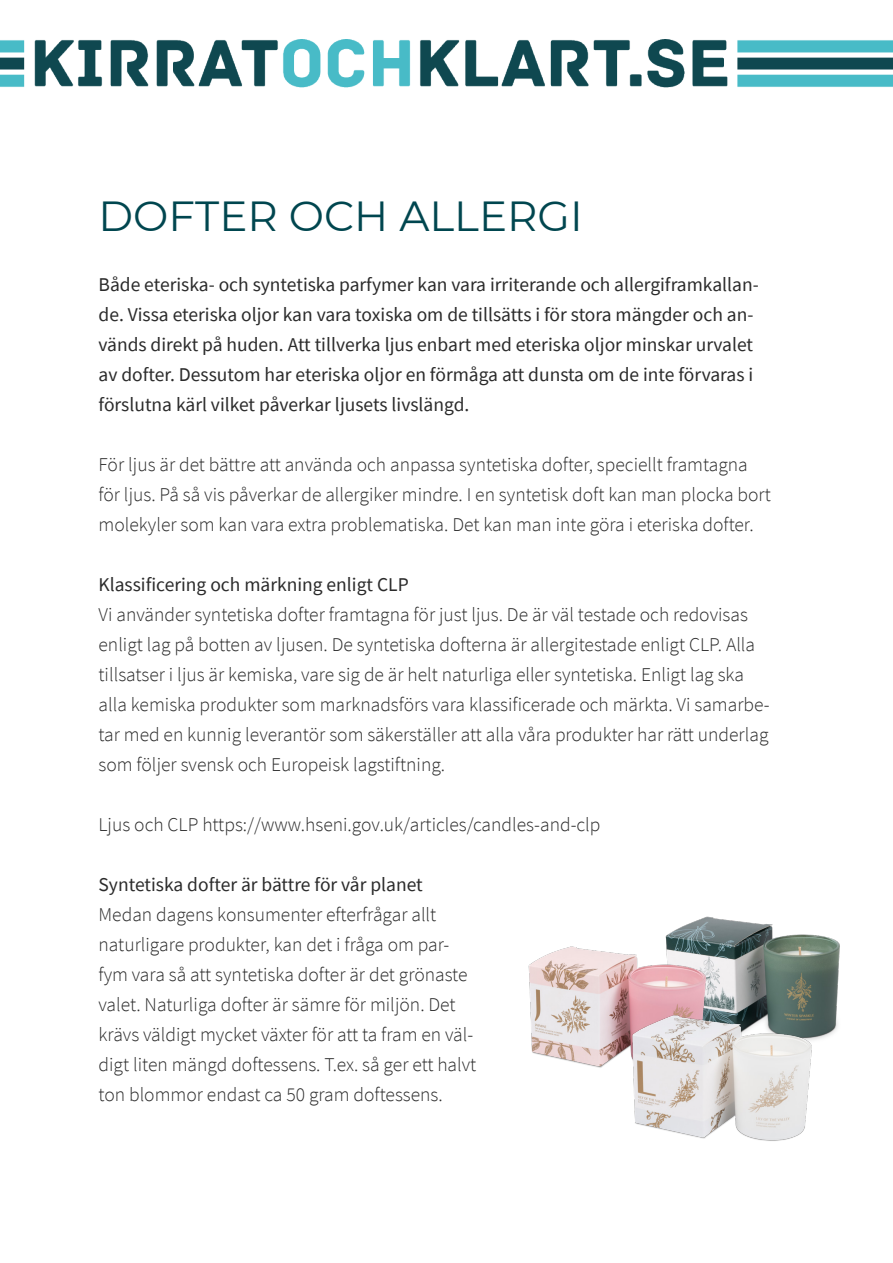
<style>
.page{position:relative;width:893px;height:1263px;background:#fff}
.page>*{position:absolute;margin:0;border:0;box-sizing:border-box;transform-origin:0 0}
.t1{font:42px "Montserrat";color:#00464f}
.t2{font:300 19.5px/30px "Source Sans Pro";color:#2b2b2b}
.t3{font:19.5px/30px "Source Sans Pro";color:#2b2b2b}
</style>
<div class="page">
<img style="left:0;top:40px;width:893px;height:48px">
<img style="left:681px;top:916px;width:159px;height:110px">
<img style="left:528px;top:927px;width:252px;height:141px">
<img style="left:615px;top:1002px;width:222px;height:139px">
<p class="t1" style="left:99px;top:187px;width:486px">DOFTER OCH ALLERGI</p>
<p class="t3" style="left:99px;top:270px;width:662px">Både eteriska- och syntetiska parfymer kan vara irriterande och allergiframkallan&shy;de. Vissa eteriska oljor kan vara toxiska om de tillsätts i för stora mängder och an&shy;vänds direkt på huden. Att tillverka ljus enbart med eteriska oljor minskar urvalet av dofter. Dessutom har eteriska oljor en förmåga att dunsta om de inte förvaras i förslutna kärl vilket påverkar ljusets livslängd.</p>
<p class="t2" style="left:99px;top:450px;width:674px">För ljus är det bättre att använda och anpassa syntetiska dofter, speciellt framtagna för ljus. På så vis påverkar de allergiker mindre. I en syntetisk doft kan man plocka bort molekyler som kan vara extra problematiska. Det kan man inte göra i eteriska dofter.</p>
<p class="t3" style="left:99px;top:570px;width:312px">Klassificering och märkning enligt CLP</p>
<p class="t2" style="left:99px;top:600px;width:672px">Vi använder syntetiska dofter framtagna för just ljus. De är väl testade och redovisas enligt lag på botten av ljusen. De syntetiska dofterna är allergitestade enligt CLP. Alla tillsatser i ljus är kemiska, vare sig de är helt naturliga eller syntetiska. Enligt lag ska alla kemiska produkter som marknadsförs vara klassificerade och märkta. Vi samarbe&shy;tar med en kunnig leverantör som säkerställer att alla våra produkter har rätt underlag som följer svensk och Europeisk lagstiftning.</p>
<p class="t2" style="left:99px;top:810px;width:503px">Ljus och CLP https://www.hseni.gov.uk/articles/candles-and-clp</p>
<p class="t3" style="left:99px;top:870px;width:326px">Syntetiska dofter är bättre för vår planet</p>
<p class="t2" style="left:99px;top:900px;width:379px">Medan dagens konsumenter efterfrågar allt naturligare produkter, kan det i fråga om par&shy;fym vara så att syntetiska dofter är det grönaste valet. Naturliga dofter är sämre för miljön. Det krävs väldigt mycket växter för att ta fram en väl&shy;digt liten mängd doftessens. T.ex. så ger ett halvt ton blommor endast ca 50 gram doftessens.</p>
</div>
